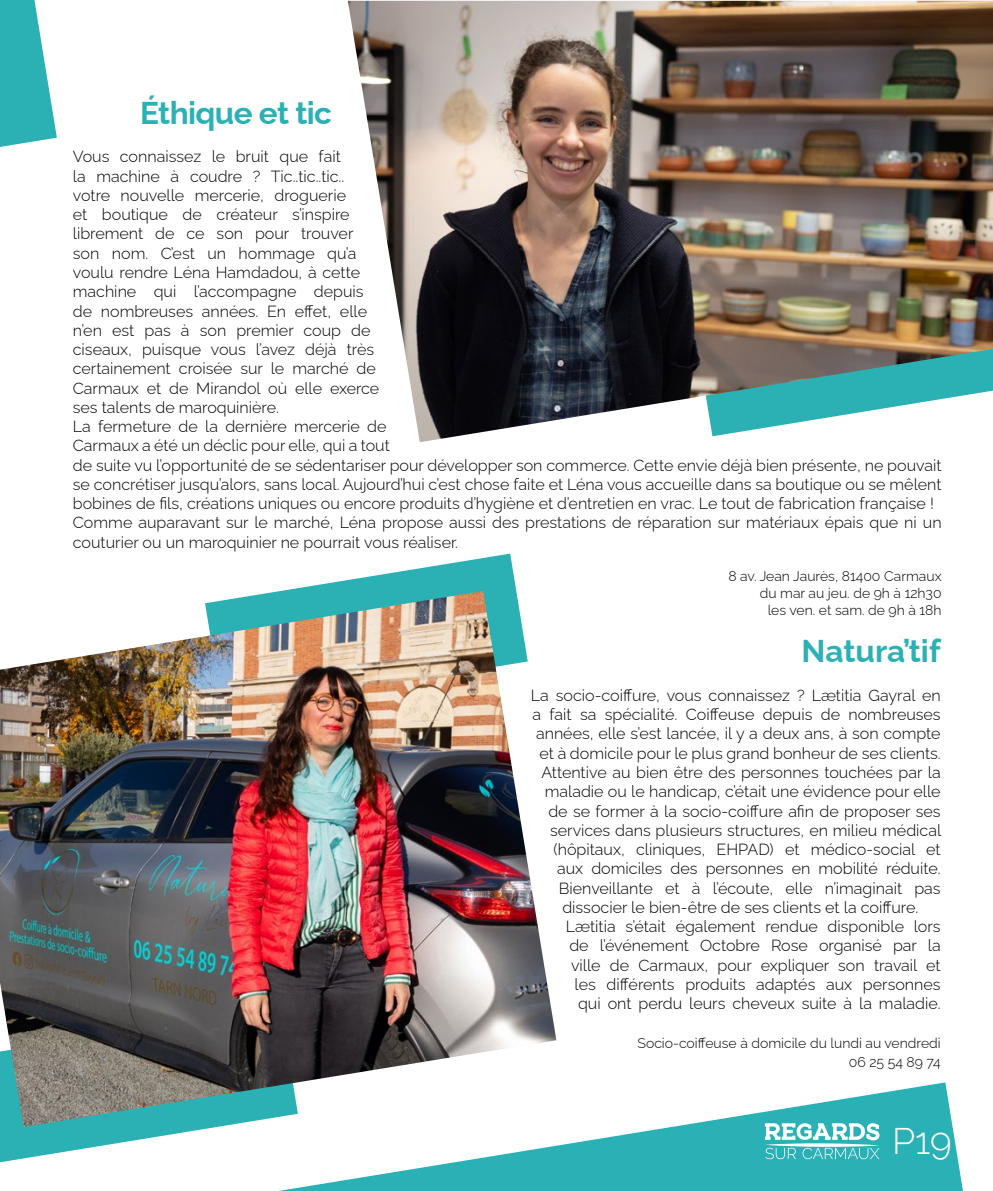
<style>
.page{position:relative;width:993px;height:1191px;background:#fff}
.page>*{position:absolute;margin:0;border:0;box-sizing:border-box;transform-origin:0 0}
.t1{font:300 37.1px "Raleway";color:#fff}
.t2{font:700 31.5px "Raleway";letter-spacing:-.02em;color:#2bb1b4}
.t3{font:700 31.5px "Raleway";color:#2bb1b4}
.t4{font:300 16.1px/19.2px "Raleway";color:#000}
.t5{font:300 14px/16.8px "Raleway";color:#000;text-align:right}
</style>
<div class="page">
<svg style="left:0;top:1082px;width:963px;height:109px"></svg>
<svg style="left:764px;top:1123px;width:115px;height:36px"></svg>
<svg style="left:0;top:1127px;width:298px;height:35px"></svg>
<svg style="left:281px;top:553px;width:236px;height:38px"></svg>
<svg style="left:0;top:0;width:57px;height:147px"></svg>
<img style="left:348px;top:1px;width:644px;height:441px">
<img style="left:0;top:591px;width:556px;height:536px">
<h2 class="t2" style="left:140px;top:88px;width:193px">Éthique et tic</h2>
<p class="t4" style="left:73px;top:145px;width:870px">Vous connaissez le bruit que fait<br>la machine à coudre ? Tic..tic..tic..<br>votre nouvelle mercerie, droguerie<br>et boutique de créateur s’inspire<br>librement de ce son pour trouver<br>son nom. C’est un hommage qu’a<br>voulu rendre Léna Hamdadou, à cette<br>machine qui l’accompagne depuis<br>de nombreuses années. En effet, elle<br>n’en est pas à son premier coup de<br>ciseaux, puisque vous l’avez déjà très<br>certainement croisée sur le marché de<br>Carmaux et de Mirandol où elle exerce<br>ses talents de maroquinière.<br>La fermeture de la dernière mercerie de<br>Carmaux a été un déclic pour elle, qui a tout<br>de suite vu l’opportunité de se sédentariser pour développer son commerce. Cette envie déjà bien présente, ne pouvait se concrétiser jusqu’alors, sans local. Aujourd’hui c’est chose faite et Léna vous accueille dans sa boutique ou se mêlent bobines de fils, créations uniques ou encore produits d’hygiène et d’entretien en vrac. Le tout de fabrication française !<br>Comme auparavant sur le marché, Léna propose aussi des prestations de réparation sur matériaux épais que ni un couturier ou un maroquinier ne pourrait vous réaliser.</p>
<p class="t5" style="left:728px;top:566px;width:215px">8 av. Jean Jaurès, 81400 Carmaux du mar au jeu. de 9h à 12h30<br>les ven. et sam. de 9h à 18h</p>
<h2 class="t3" style="left:801px;top:626px;width:140px">Natura’tif</h2>
<p class="t4" style="left:530px;top:684px;width:411px">La socio-coiffure, vous connaissez ? Lætitia Gayral en</p>
<p class="t4" style="left:532px;top:703px;width:409px">a fait sa spécialité. Coiffeuse depuis de nombreuses</p>
<p class="t4" style="left:536px;top:722px;width:406px">années, elle s’est lancée, il y a deux ans, à son compte</p>
<p class="t4" style="left:539px;top:741px;width:402px">et à domicile pour le plus grand bonheur de ses clients.</p>
<p class="t4" style="left:541px;top:761px;width:401px">Attentive au bien être des personnes touchées par la</p>
<p class="t4" style="left:544px;top:780px;width:397px">maladie ou le handicap, c’était une évidence pour elle</p>
<p class="t4" style="left:548px;top:799px;width:394px">de se former à la socio-coiffure afin de proposer ses</p>
<p class="t4" style="left:550px;top:818px;width:392px">services dans plusieurs structures, en milieu médical</p>
<p class="t4" style="left:553px;top:838px;width:388px">(hôpitaux, cliniques, EHPAD) et médico-social et</p>
<p class="t4" style="left:557px;top:857px;width:385px">aux domiciles des personnes en mobilité réduite.</p>
<p class="t4" style="left:558px;top:876px;width:383px">Bienveillante et à l’écoute, elle n’imaginait pas</p>
<p class="t4" style="left:562px;top:895px;width:357px">dissocier le bien-être de ses clients et la coiffure.</p>
<p class="t4" style="left:565px;top:915px;width:376px">Lætitia s’était également rendue disponible lors</p>
<p class="t4" style="left:569px;top:934px;width:373px">de l’événement Octobre Rose organisé par la</p>
<p class="t4" style="left:571px;top:953px;width:371px">ville de Carmaux, pour expliquer son travail et</p>
<p class="t4" style="left:574px;top:972px;width:367px">les différents produits adaptés aux personnes</p>
<p class="t4" style="left:578px;top:992px;width:364px">qui ont perdu leurs cheveux suite à la maladie.</p>
<p class="t5" style="left:637px;top:1031px;width:304px;line-height:19.2px">Socio-coiffeuse à domicile du lundi au vendredi<br>06 25 54 89 74</p>
<h1 class="t1" style="left:891px;top:1111px;width:61px">P19</h1>
</div>
